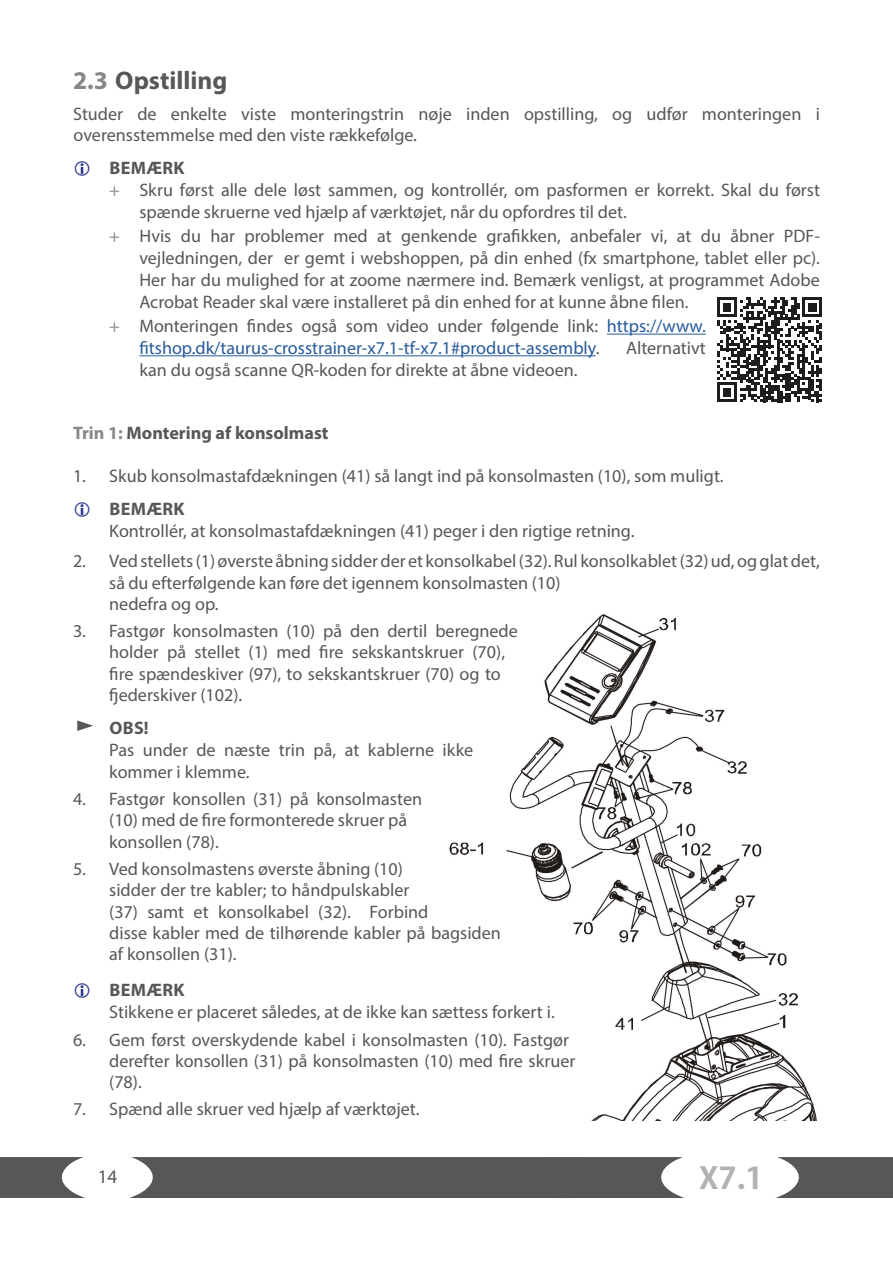
<style>
.page{position:relative;width:893px;height:1263px;background:#fff}
.page>*{position:absolute;margin:0;border:0;box-sizing:border-box;transform-origin:0 0}
.t1{font:29.7px "Koz Go Pro Bold 90 msp RKSJ H";color:#b2b2b2;scale:1.07 1}
.t2{font:700 25.5px "Myriad Pro";color:#575756}
.t3{font:19.05px "Myriad Pro";color:#575756}
.Text_Hinweise{font:18.15px/21.3px "Myriad Pro";color:#575756}
.t4{font:18.15px/21.8px "Myriad Pro";color:#275b9c}
.t5{font:700 18.15px "Myriad Pro";color:#575756}
.s1{color:#878787}
.s2{color:#575756}
</style>
<div class="page">
<img style="left:449px;top:614px;width:368px;height:506px">
<svg style="left:0;top:1157px;width:85px;height:41px"></svg>
<svg style="left:129px;top:1157px;width:556px;height:41px;background:#616160"></svg>
<svg style="left:775px;top:1157px;width:118px;height:41px;background:#6f6f6e"></svg>
<hr style="left:607px;top:334px;width:99px;height:1px;background:#275b9c">
<hr style="left:139px;top:355px;width:457px;height:1px;background:#275b9c">
<svg style="left:717px;top:297px;width:105px;height:105px"></svg>
<p class="t2" style="left:73px;top:64px;width:156px"><span class="s1">2.3</span> Opstilling</p>
<p class="Text_Hinweise" style="left:73px;top:103px;width:748px">Studer de enkelte viste monteringstrin nøje inden opstilling, og udfør monteringen i overensstemmelse med den viste rækkefølge.</p>
<p class="t5" style="left:109px;top:156px;width:77px">BEMÆRK</p>
<p class="Text_Hinweise" style="left:139px;top:179px;width:682px;line-height:21.8px;text-indent:-30px"><span class="s1">+</span> Skru først alle dele løst sammen, og kontrollér, om pasformen er korrekt. Skal du først spænde skruerne ved hjælp af værktøjet, når du opfordres til det.</p>
<p class="Text_Hinweise" style="left:139px;top:225px;width:682px;line-height:21.8px;text-align:justify;text-indent:-30px"><span class="s1">+</span> Hvis du har problemer med at genkende grafikken, anbefaler vi, at du åbner PDF&shy;vejledningen, der er gemt i webshoppen, på din enhed (fx smartphone, tablet eller pc).<br>Her har du mulighed for at zoome nærmere ind. Bemærk venligst, at programmet Adobe Acrobat Reader skal være installeret på din enhed for at kunne åbne filen.</p>
<p class="t4" style="left:139px;top:315px;width:568px;text-indent:-30px"><span class="s1">+</span> <span class="s2">Monteringen findes også som video under følgende link:</span> https://www. fitshop.dk/taurus-crosstrainer-x7.1-tf-x7.1#product-assembly<span class="s2">.</span></p>
<p class="Text_Hinweise" style="left:626px;top:337px;width:81px">Alternativt</p>
<p class="Text_Hinweise" style="left:139px;top:359px;width:440px">kan du også scanne QR-koden for direkte at åbne videoen.</p>
<p class="t5" style="left:73px;top:421px;width:257px"><span class="s1">Trin 1:</span> Montering af konsolmast</p>
<p class="Text_Hinweise" style="left:73px;top:465px;width:652px">1. Skub konsolmastafdækningen (41) så langt ind på konsolmasten (10), som muligt.</p>
<p class="t5" style="left:109px;top:497px;width:77px">BEMÆRK</p>
<p class="Text_Hinweise" style="left:109px;top:520px;width:527px">Kontrollér, at konsolmastafdækningen (41) peger i den rigtige retning.</p>
<p class="Text_Hinweise" style="left:109px;top:550px;width:712px;text-indent:-36px">2. Ved stellets (1) øverste åbning sidder der et konsolkabel (32). Rul konsolkablet (32) ud, og glat det, så du efterfølgende kan føre det igennem konsolmasten (10)<br>nedefra og op.</p>
<p class="Text_Hinweise" style="left:109px;top:620px;width:410px;text-indent:-36px">3. Fastgør konsolmasten (10) på den dertil beregnede holder på stellet (1) med fire sekskantskruer (70), fire spændeskiver (97), to sekskantskruer (70) og to fjederskiver (102).</p>
<p class="t5" style="left:109px;top:716px;width:41px">OBS!</p>
<p class="Text_Hinweise" style="left:109px;top:739px;width:365px;line-height:21.8px">Pas under de næste trin på, at kablerne ikke kommer i klemme.</p>
<p class="Text_Hinweise" style="left:109px;top:788px;width:314px;text-indent:-36px">4. Fastgør konsollen (31) på konsolmasten (10) med de fire formonterede skruer på konsollen (78).</p>
<p class="Text_Hinweise" style="left:109px;top:858px;width:393px;text-indent:-36px">5. Ved konsolmastens øverste åbning (10)<br>sidder der tre kabler; to håndpulskabler<br>(37) samt et konsolkabel (32). Forbind<br>disse kabler med de tilhørende kabler på bagsiden af konsollen (31).</p>
<p class="t5" style="left:109px;top:978px;width:77px">BEMÆRK</p>
<p class="Text_Hinweise" style="left:109px;top:1001px;width:447px">Stikkene er placeret således, at de ikke kan sættess forkert i.</p>
<p class="Text_Hinweise" style="left:109px;top:1028px;width:468px;text-indent:-36px">6. Gem først overskydende kabel i konsolmasten (10). Fastgør derefter konsollen (31) på konsolmasten (10) med fire skruer (78).</p>
<p class="Text_Hinweise" style="left:73px;top:1098px;width:348px">7. Spænd alle skruer ved hjælp af værktøjet.</p>
<p class="t3" style="left:98px;top:1165px;width:21px">14</p>
<h1 class="t1" style="left:699px;top:1159px;width:62px">X7.1</h1>
</div>
